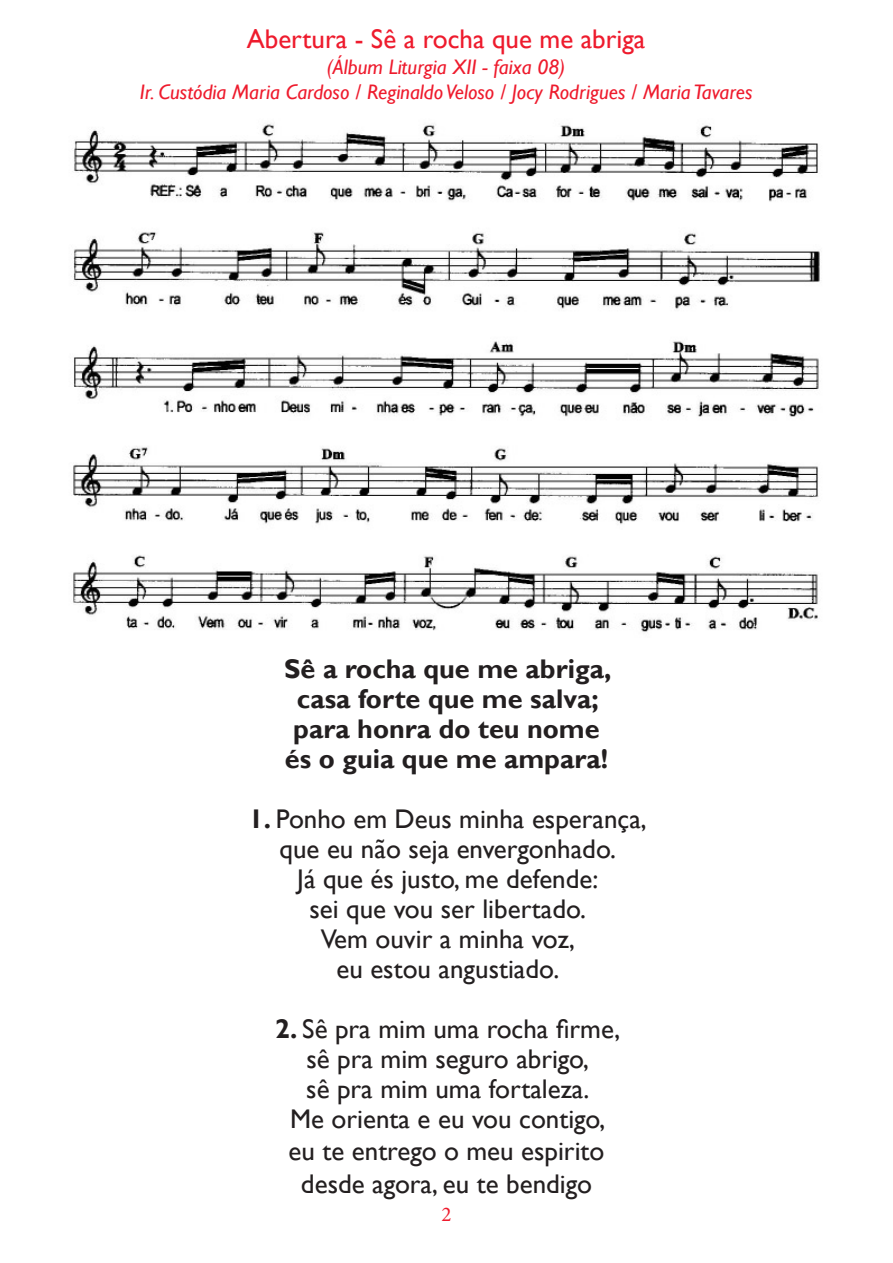
<style>
.page{position:relative;width:893px;height:1263px;background:#fff}
.page>*{position:absolute;margin:0;border:0;box-sizing:border-box;transform-origin:0 0}
.Música{font:27px/30px "Gill Sans";color:#231f20;text-align:center}
.Refrão{font:700 27px "Gill Sans";color:#231f20}
.NOME_DA_MÚSICA{font:27px "Gill Sans";color:#ee1b2d}
.itálico{font:italic 21px "Gill Sans";color:#ee1b2d}
.NOME_DA_MÚSICA-2{font:italic 21px "Gill Sans";color:#ee1b2d}
.t1{font:21px "Minion Pro";color:#ee1b2d}
.s1{font-weight:700}
</style>
<div class="page">
<img style="left:73px;top:124px;width:747px;height:508px">
<p class="NOME_DA_MÚSICA" style="left:247px;top:24px;width:400px">Abertura - Sê a rocha que me abriga</p>
<p class="NOME_DA_MÚSICA-2" style="left:327px;top:54px;width:240px">(Álbum Liturgia XII - faixa 08)</p>
<p class="itálico" style="left:140px;top:79px;width:614px">Ir. Custódia Maria Cardoso / Reginaldo Veloso / Jocy Rodrigues / Maria Tavares</p>
<p class="Refrão" style="left:284px;top:652px;width:329px">Sê a rocha que me abriga,</p>
<p class="Refrão" style="left:297px;top:682px;width:303px">casa forte que me salva;</p>
<p class="Refrão" style="left:293px;top:712px;width:308px">para honra do teu nome</p>
<p class="Refrão" style="left:285px;top:742px;width:325px">és o guia que me ampara!</p>
<p class="Música" style="left:249px;top:804px;width:399px"><span class="s1">1.</span> Ponho em Deus minha esperança, que eu não seja envergonhado.<br>Já que és justo, me defende:<br>sei que vou ser libertado.<br>Vem ouvir a minha voz,<br>eu estou angustiado.</p>
<p class="Música" style="left:275px;top:1014px;width:347px"><span class="s1">2.</span> Sê pra mim uma rocha firme, sê pra mim seguro abrigo,<br>sê pra mim uma fortaleza.<br>Me orienta e eu vou contigo,</p>
<p class="Música" style="left:288px;top:1135px;width:317px;line-height:32.4px">eu te entrego o meu espirito desde agora, eu te bendigo</p>
<p class="t1" style="left:441px;top:1200px;width:12px">2</p>
</div>
